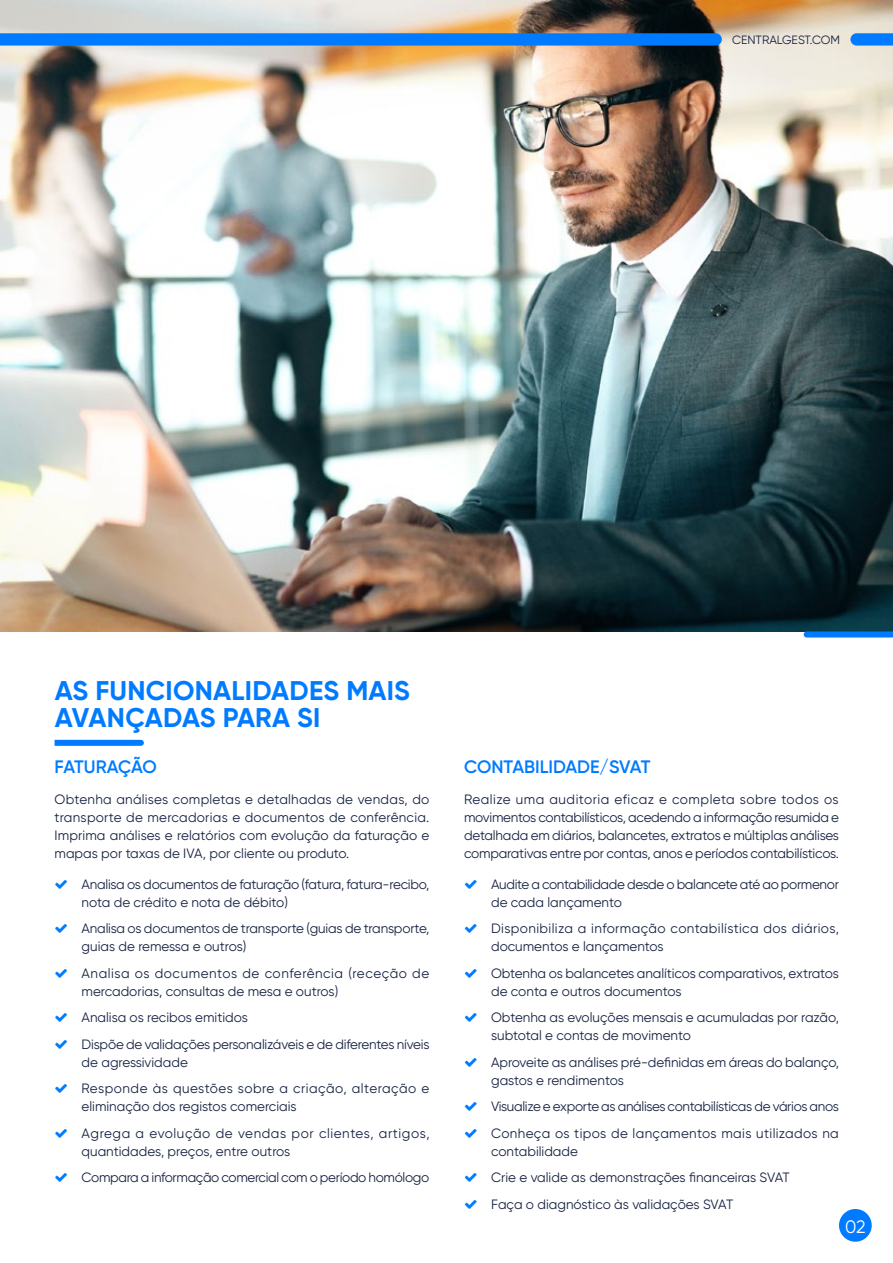
<style>
.page{position:relative;width:893px;height:1263px;background:#fff}
.page>*{position:absolute;margin:0;border:0;box-sizing:border-box;transform-origin:0 0}
.t1{font:700 27px/27px "Gilroy";letter-spacing:.01em;color:#007bff}
.t2{font:600 18px "Gilroy";color:#007bff}
.t3{font:600 18px "Gilroy";letter-spacing:-.02em;color:#007bff}
.t4{font:18px "Gilroy";color:#fff}
.t5{font:13.5px/18px "Gilroy";letter-spacing:-.005em;color:#172241}
.t6{font:13.5px/26.5px "Gilroy";letter-spacing:-.025em;color:#172241}
.t7{font:13.5px/26.5px "Gilroy";letter-spacing:.03em;color:#172241}
.t8{font:13.5px/26.5px "Gilroy";letter-spacing:.025em;color:#172241}
.t9{font:12px "Gilroy";color:#172241}
</style>
<div class="page">
<img style="left:0;top:1px;width:893px;height:630px">
<svg style="left:55px;top:740px;width:89px;height:6px"></svg>
<div style="left:839px;top:1209px;width:33px;height:33px;background:#007bff;border-radius:50%"></div>
<svg style="left:804px;top:631px;width:89px;height:6px"></svg>
<svg style="left:0;top:33px;width:722px;height:13px;background:#0a7df8"></svg>
<svg style="left:850px;top:33px;width:43px;height:13px"></svg>
<p class="t9" style="left:732px;top:33px;width:110px">CENTRALGEST.COM</p>
<h1 class="t1" style="left:55px;top:676px;width:357px">AS FUNCIONALIDADES MAIS<br>AVANÇADAS PARA SI</h1>
<h2 class="t3" style="left:55px;top:756px;width:104px">FATURAÇÃO</h2>
<p class="t5" style="left:55px;top:790px;width:376px;text-align:justify">Obtenha análises completas e detalhadas de vendas, do transporte de mercadorias e documentos de conferência.<br>Imprima análises e relatórios com evolução da faturação e mapas por taxas de IVA, por cliente ou produto.</p>
<p class="t5" style="left:82px;top:875px;width:349px">Analisa os documentos de faturação (fatura, fatura-recibo, nota de crédito e nota de débito)</p>
<p class="t5" style="left:82px;top:919px;width:349px">Analisa os documentos de transporte (guias de transporte, guias de remessa e outros)</p>
<p class="t5" style="left:82px;top:964px;width:349px">Analisa os documentos de conferência (receção de mercadorias, consultas de mesa e outros)</p>
<p class="t5" style="left:82px;top:1004px;width:349px;line-height:26.5px">Analisa os recibos emitidos<br>Dispõe de validações personalizáveis e de diferentes níveis</p>
<p class="t7" style="left:82px;top:1049px;width:349px">de agressividade<br>Responde às questões sobre a criação, alteração e</p>
<p class="t8" style="left:82px;top:1093px;width:349px">eliminação dos registos comerciais<br>Agrega a evolução de vendas por clientes, artigos,</p>
<p class="t6" style="left:82px;top:1138px;width:349px">quantidades, preços, entre outros<br>Compara a informação comercial com o período homólogo</p>
<h2 class="t2" style="left:464px;top:756px;width:188px">CONTABILIDADE/SVAT</h2>
<p class="t5" style="left:464px;top:790px;width:376px;text-align:justify">Realize uma auditoria eficaz e completa sobre todos os movimentos contabilísticos, acedendo a informação resumida e detalhada em diários, balancetes, extratos e múltiplas análises comparativas entre por contas, anos e períodos contabilísticos.</p>
<p class="t6" style="left:491px;top:875px;width:349px;line-height:18px">Audite a contabilidade desde o balancete até ao pormenor de cada lançamento</p>
<p class="t7" style="left:491px;top:919px;width:349px;line-height:18px">Disponibiliza a informação contabilística dos diários, documentos e lançamentos</p>
<p class="t5" style="left:491px;top:964px;width:349px">Obtenha os balancetes analíticos comparativos, extratos de conta e outros documentos</p>
<p class="t5" style="left:491px;top:1008px;width:349px">Obtenha as evoluções mensais e acumuladas por razão, subtotal e contas de movimento</p>
<p class="t5" style="left:491px;top:1053px;width:350px">Aproveite as análises pré-definidas em áreas do balanço, gastos e rendimentos</p>
<p class="t6" style="left:491px;top:1093px;width:349px">Visualize e exporte as análises contabilísticas de vários anos<br>Conheça os tipos de lançamentos mais utilizados na</p>
<p class="t5" style="left:491px;top:1138px;width:300px;line-height:26.5px">contabilidade<br>Crie e valide as demonstrações financeiras SVAT<br>Faça o diagnóstico às validações SVAT</p>
<h2 class="t4" style="left:845px;top:1215px;width:22px">02</h2>
</div>
